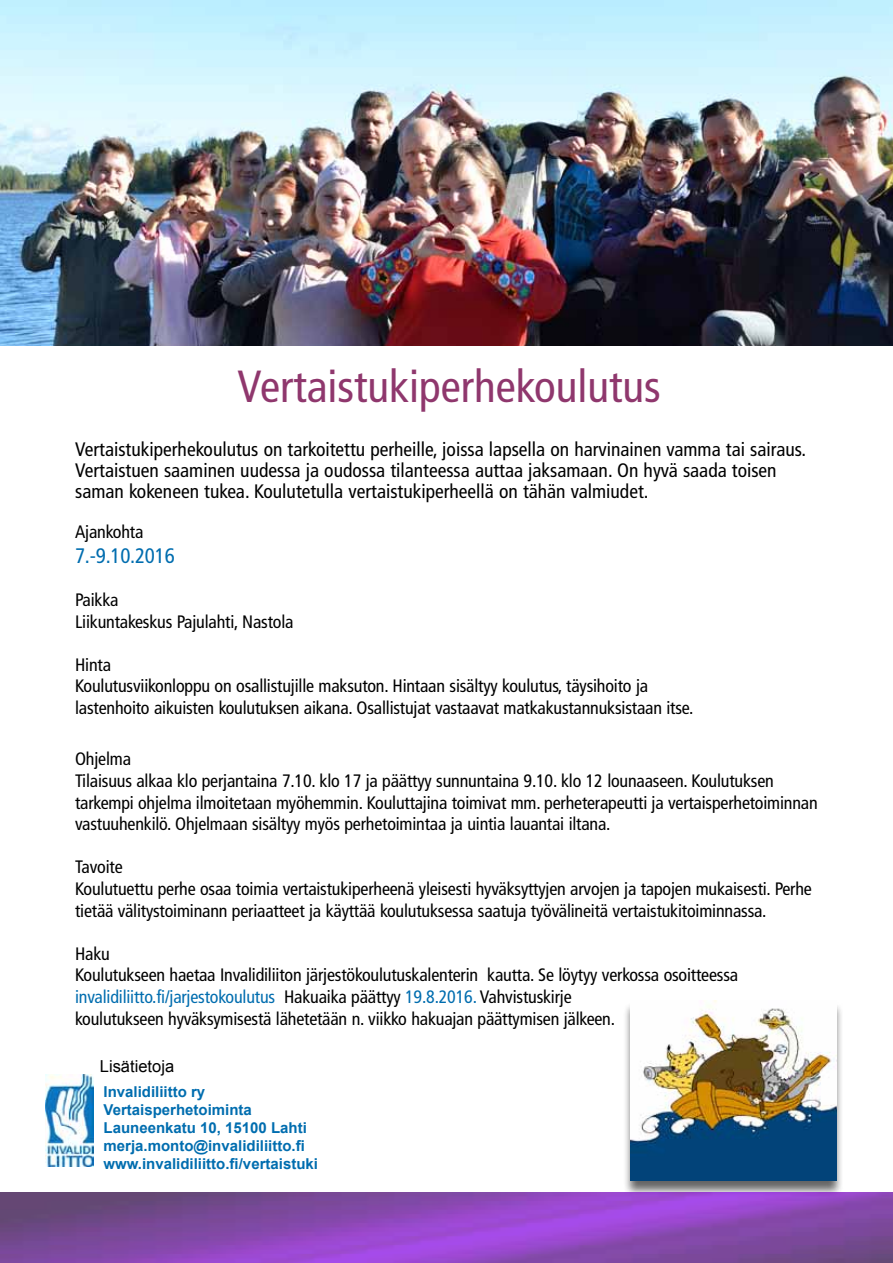
<style>
.page{position:relative;width:893px;height:1263px;background:#fff}
.page>*{position:absolute;margin:0;border:0;box-sizing:border-box;transform-origin:0 0}
.t1{font:condensed 45px "Frutiger LT Std";color:#8f376d}
.t2{font:condensed 21px "Frutiger LT Std";letter-spacing:-.01em;color:#006daf}
.t3{font:condensed 19.5px/21px "Frutiger LT Std";color:#000}
.t4{font:condensed 18px/21.6px "Frutiger LT Std";letter-spacing:-.01em;color:#000}
.t5{font:16.5px "Arial";color:#000}
.t6{font:700 15px/18px "Arial";color:#006daf}
.s1{color:#006daf}
</style>
<div class="page">
<img style="left:45px;top:1074px;width:49px;height:92px">
<div style="left:622px;top:1001px;width:222px;height:196px;background:#000;opacity:.6"></div>
<img style="left:631px;top:1000px;width:205px;height:180px">
<img style="left:0;top:1193px;width:893px;height:70px">
<img style="left:0;top:0;width:893px;height:345px">
<h1 class="t1" style="left:238px;top:361px;width:425px">Vertaistukiperhekoulutus</h1>
<p class="t3" style="left:75px;top:439px;width:732px">Vertaistukiperhekoulutus on tarkoitettu perheille, joissa lapsella on harvinainen vamma tai sairaus.<br>Vertaistuen saaminen uudessa ja oudossa tilanteessa auttaa jaksamaan. On hyvä saada toisen saman kokeneen tukea. Koulutetulla vertaistukiperheellä on tähän valmiudet.</p>
<p class="t4" style="left:75px;top:521px;width:70px">Ajankohta</p>
<p class="t2" style="left:75px;top:543px;width:101px">7.-9.10.2016</p>
<p class="t4" style="left:75px;top:589px;width:220px">Paikka<br>Liikuntakeskus Pajulahti, Nastola</p>
<p class="t4" style="left:75px;top:654px;width:620px">Hinta<br>Koulutusviikonloppu on osallistujille maksuton. Hintaan sisältyy koulutus, täysihoito ja lastenhoito aikuisten koulutuksen aikana. Osallistujat vastaavat matkakustannuksistaan itse.</p>
<p class="t4" style="left:75px;top:748px;width:744px">Ohjelma<br>Tilaisuus alkaa klo perjantaina 7.10. klo 17 ja päättyy sunnuntaina 9.10. klo 12 lounaaseen. Koulutuksen tarkempi ohjelma ilmoitetaan myöhemmin. Kouluttajina toimivat mm. perheterapeutti ja vertaisperhetoiminnan vastuuhenkilö. Ohjelmaan sisältyy myös perhetoimintaa ja uintia lauantai iltana.</p>
<p class="t4" style="left:75px;top:856px;width:738px">Tavoite<br>Koulutuettu perhe osaa toimia vertaistukiperheenä yleisesti hyväksyttyjen arvojen ja tapojen mukaisesti. Perhe tietää välitystoiminann periaatteet ja käyttää koulutuksessa saatuja työvälineitä vertaistukitoiminnassa.</p>
<p class="t4" style="left:75px;top:943px;width:664px">Haku<br>Koulutukseen haetaa Invalidiliiton järjestökoulutuskalenterin kautta. Se löytyy verkossa osoitteessa <span class="s1">invalidiliitto.fi/jarjestokoulutus</span> Hakuaika päättyy <span class="s1">19.8.2016.</span> Vahvistuskirje<br>koulutukseen hyväksymisestä lähetetään n. viikko hakuajan päättymisen jälkeen.</p>
<p class="t5" style="left:100px;top:1055px;width:76px">Lisätietoja</p>
<p class="t6" style="left:104px;top:1083px;width:216px">Invalidiliitto ry<br>Vertaisperhetoiminta<br>Launeenkatu 10, 15100 Lahti merja.monto@invalidiliitto.fi www.invalidiliitto.fi/vertaistuki</p>
</div>
